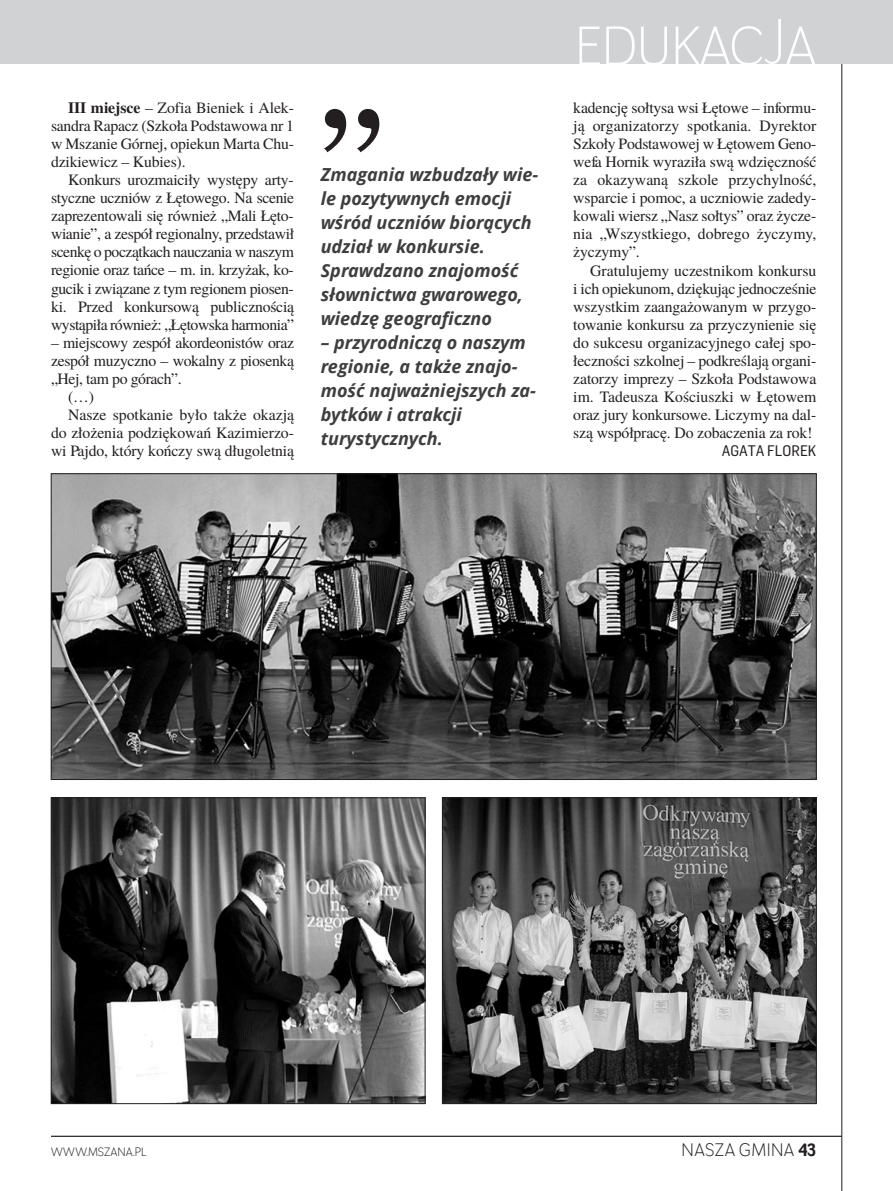
<style>
.page{position:relative;width:893px;height:1191px;background:#fff}
.page>*{position:absolute;margin:0;border:0;box-sizing:border-box;transform-origin:0 0}
.t1{font:54px "Negotiate Lt";color:#fff}
.t2{font:italic 700 18px/24px "Open Sans";color:#3e3e3f}
.t3{font:18px "Negotiate Lt";letter-spacing:.025em;color:#231f20}
.t4{font:15.75px/18px "Te X Gyre Termes";letter-spacing:-.01em;color:#231f20;text-align:justify}
.t5{font:15px "Flama Semicondensed Basic";color:#231f20}
.t6{font:12px "Negotiate Lt";color:#231f20}
.s1{font-weight:700}
.s2{font-family:"Negotiate Rg";font-weight:700}
</style>
<div class="page">
<hr style="left:51px;top:1135px;width:791px;height:1px;background:#231f20">
<hr style="left:841px;top:0;width:1px;height:1191px;background:#231f20">
<div style="left:0;top:0;width:893px;height:64px;background:#d1d2d4"></div>
<img style="left:53px;top:475px;width:761px;height:302px">
<img style="left:53px;top:799px;width:370px;height:302px">
<div style="left:51px;top:797px;width:374px;height:306px;border:1px solid #231f20"></div>
<img style="left:444px;top:799px;width:370px;height:302px">
<div style="left:442px;top:797px;width:374px;height:306px;border:1px solid #231f20"></div>
<svg style="left:324px;top:109px;width:55px;height:43px"></svg>
<p class="t4" style="left:51px;top:101px;width:245px;text-indent:17px"><span class="s1">III miej sce</span> – Zo fia Bie niek i Alek - san dra Ra pacz (Szko ła Pod sta wo wa nr 1 w Msza nie Gór nej, opie kun Mar ta Chu - dzi kie wicz – Ku bies).</p>
<p class="t4" style="left:51px;top:173px;width:245px;text-indent:17px">Kon kurs uroz ma ici ły wy stę py ar ty - stycz ne uczniów z Łę to we go. Na sce nie za pre zen to wa li się rów nież „Ma li Łę to - wia nie”, a ze spół re gio nal ny, przed sta wił scen kę o po cząt kach na ucza nia w na szym re gio nie oraz tań ce – m. in. krzy żak, ko - gu cik i zwią za ne z tym re gio nem pio sen - ki. Przed kon kur so wą pu blicz no ścią wy stą pi ła rów nież: „Łę tow ska har mo nia”</p>
<p class="t4" style="left:51px;top:335px;width:245px">– miej sco wy ze spół akor de oni stów oraz</p>
<p class="t4" style="left:51px;top:353px;width:245px">ze spół mu zycz no – wo kal ny z pio sen ką</p>
<p class="t4" style="left:51px;top:371px;width:132px">„Hej, tam po gó rach”.</p>
<p class="t4" style="left:68px;top:389px;width:27px">(…)</p>
<p class="t4" style="left:68px;top:407px;width:228px">Na sze spo tka nie by ło ta kże oka zją</p>
<p class="t4" style="left:51px;top:425px;width:244px">do zło że nia po dzię ko wań Ka zi mie rzo -</p>
<p class="t4" style="left:51px;top:443px;width:245px">wi Paj do, któ ry koń czy swą dłu go let nią</p>
<p class="t2" style="left:321px;top:162px;width:219px">Zma ga nia wzbu dza ły wie - le po zy tyw nych emo cji wśród uczniów bio rących udział w kon kur sie.<br>Spraw dza no zna jo mość słow nic twa gwa ro we go, wie dzę geo gra ficz no</p>
<p class="t2" style="left:321px;top:330px;width:217px">– przy rod ni czą o na szym re gio nie, a ta kże zna jo - mość naj wa żniej szych za - byt ków i atrak cji<br>tu ry stycz nych.</p>
<h1 class="t1" style="left:575px;top:14px;width:243px">EDUKACJA</h1>
<p class="t4" style="left:573px;top:101px;width:245px">ka den cję soł ty sa wsi Łę to we – in for mu - ją or ga ni za to rzy spo tka nia. Dy rek tor Szko ły Pod sta wo wej w Łę to wem Ge no - we fa Hor nik wy ra zi ła swą wdzięcz ność za oka zy wa ną szko le przy chyl ność, wspar cie i po moc, a ucznio wie za de dy - ko wa li wiersz „Nasz soł tys” oraz ży cze - nia „Wszyst kie go, do bre go ży czy my, ży czy my”.</p>
<p class="t4" style="left:573px;top:263px;width:245px;text-indent:17px">Gra tu lu je my uczest ni kom kon kur su i ich opie ku nom, dzię ku jąc jed no cze śnie wszyst kim za an ga żo wa nym w przy go - to wa nie kon kur su za przy czy nie nie się do suk ce su or ga ni za cyj ne go ca łej spo - łecz no ści szkol nej – pod kre śla ją or ga ni - za to rzy im pre zy – Szko ła Pod sta wo wa im. Ta de usza Ko ściusz ki w Łę to wem oraz ju ry kon kur so we. Li czy my na dal - szą współ pra cę. Do zo ba cze nia za rok!</p>
<p class="t5" style="left:722px;top:445px;width:96px">AGA TA FLO REK</p>
<p class="t6" style="left:51px;top:1144px;width:97px">WWW.MSZANA.PL</p>
<p class="t3" style="left:682px;top:1138px;width:136px">NASZA GMINA <span class="s2">43</span></p>
</div>
